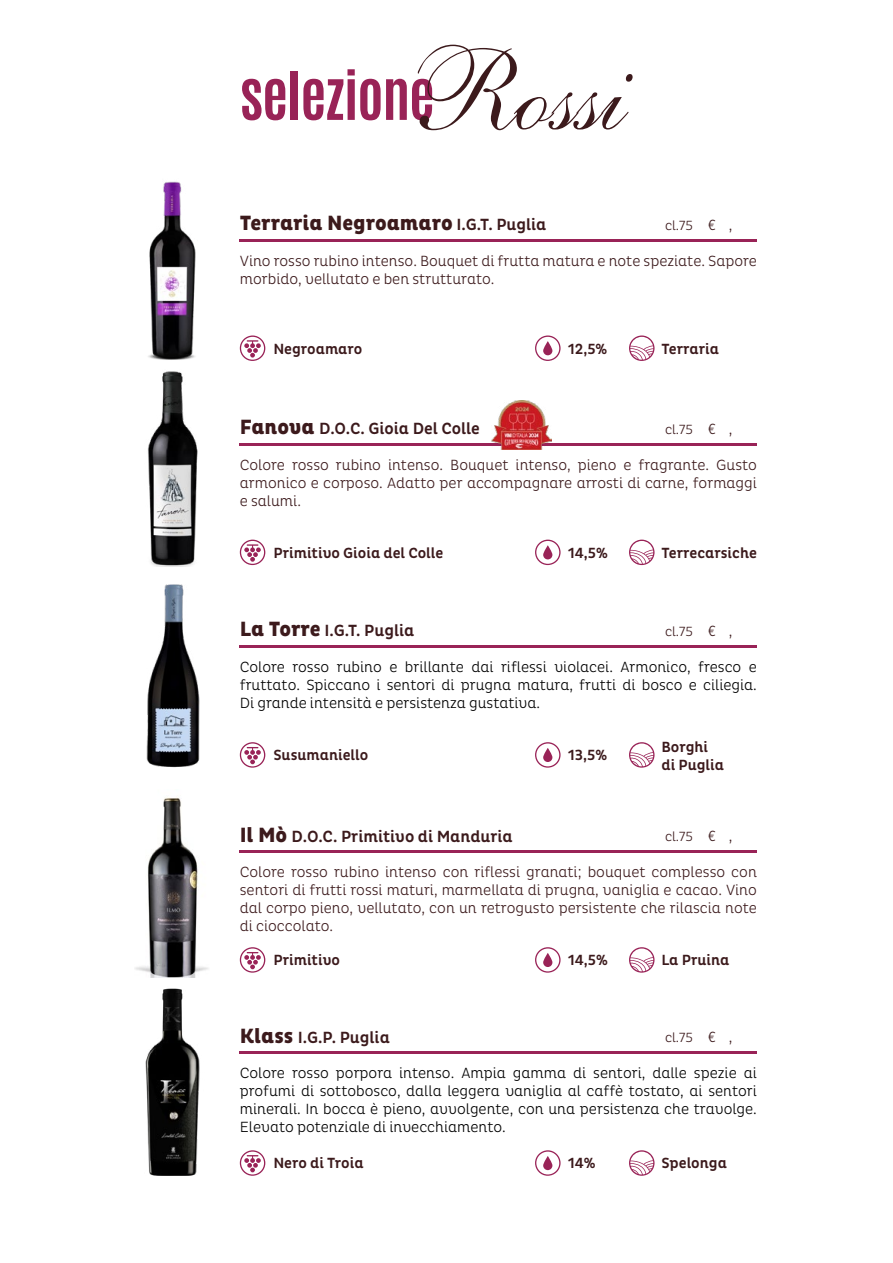
<style>
.page{position:relative;width:893px;height:1263px;background:#fff}
.page>*{position:absolute;margin:0;border:0;box-sizing:border-box;transform-origin:0 0}
.t1{font:700 55.5px "Antonio";letter-spacing:-.02em;color:#992357}
.t2{font:800 21px "Pluto Cond";color:#3c1a1c}
.t3{font:500 16.5px "Pluto Cond";color:#3c1a1c}
.t4{font:300 15px/18px "Pluto Cond";color:#3c1a1c;text-align:justify}
.t5{font:300 15px/18px "Pluto Cond";color:#000;text-align:justify}
.t6{font:500 15px/18px "Pluto Cond";color:#3c1a1c}
.t7{font:300 13.5px "Pluto Cond";color:#3c1a1c}
.s1{font-family:"Beatrice";font-weight:400;font-size:117px;color:#3c1a1c}
.s2{font-weight:500;font-size:16.5px}
.s3{font-size:15px}
.s4{font-weight:800;font-size:21px}
</style>
<div class="page">
<hr style="left:240px;top:443px;width:517px;height:2px;background:#992357">
<svg style="left:240px;top:539px;width:25px;height:26px"></svg>
<svg style="left:535px;top:539px;width:26px;height:26px"></svg>
<svg style="left:543px;top:545px;width:9px;height:14px"></svg>
<svg style="left:629px;top:539px;width:25px;height:26px"></svg>
<img style="left:147px;top:371px;width:51px;height:195px">
<img style="left:492px;top:400px;width:59px;height:49px">
<hr style="left:240px;top:239px;width:517px;height:2px;background:#992357">
<svg style="left:240px;top:335px;width:25px;height:26px"></svg>
<svg style="left:535px;top:335px;width:26px;height:26px"></svg>
<svg style="left:543px;top:341px;width:9px;height:14px"></svg>
<svg style="left:629px;top:335px;width:25px;height:26px"></svg>
<img style="left:148px;top:181px;width:48px;height:179px">
<svg style="left:240px;top:742px;width:25px;height:26px"></svg>
<svg style="left:535px;top:742px;width:26px;height:26px"></svg>
<svg style="left:543px;top:748px;width:9px;height:14px"></svg>
<svg style="left:629px;top:742px;width:25px;height:26px"></svg>
<img style="left:146px;top:584px;width:54px;height:184px">
<hr style="left:240px;top:645px;width:517px;height:2px;background:#992357">
<hr style="left:240px;top:851px;width:517px;height:2px;background:#992357">
<svg style="left:240px;top:947px;width:25px;height:26px"></svg>
<svg style="left:535px;top:947px;width:26px;height:26px"></svg>
<svg style="left:543px;top:953px;width:9px;height:14px"></svg>
<svg style="left:629px;top:947px;width:25px;height:26px"></svg>
<img style="left:135px;top:797px;width:74px;height:181px">
<hr style="left:240px;top:1052px;width:517px;height:2px;background:#992357">
<svg style="left:240px;top:1150px;width:25px;height:26px"></svg>
<svg style="left:535px;top:1150px;width:26px;height:26px"></svg>
<svg style="left:543px;top:1156px;width:9px;height:14px"></svg>
<svg style="left:629px;top:1150px;width:25px;height:26px"></svg>
<img style="left:145px;top:988px;width:55px;height:188px">
<h1 class="t1" style="left:240px;top:54px;width:368px">selezione<span class="s1">Rossi</span></h1>
<h2 class="t2" style="left:240px;top:211px;width:308px">Terraria Negroamaro <span class="s2">I.G.T. Puglia</span></h2>
<p class="t4" style="left:240px;top:252px;width:519px">Vino rosso rubino intenso. Bouquet di frutta matura e note speziate. Sapore morbido, vellutato e ben strutturato.</p>
<p class="t7" style="left:665px;top:217px;width:69px">cl.75 <span class="s3">€ ,</span></p>
<p class="t6" style="left:273px;top:340px;width:90px">Negroamaro</p>
<p class="t6" style="left:568px;top:340px;width:41px">12,5%</p>
<p class="t6" style="left:661px;top:340px;width:59px">Terraria</p>
<p class="t3" style="left:240px;top:419px;width:242px"><span class="s4">Fanova</span> D.O.C. Gioia Del Colle</p>
<p class="t4" style="left:240px;top:456px;width:519px">Colore rosso rubino intenso. Bouquet intenso, pieno e fragrante. Gusto armonico e corposo. Adatto per accompagnare arrosti di carne, formaggi e salumi.</p>
<p class="t7" style="left:665px;top:422px;width:69px">cl.75 <span class="s3">€ ,</span></p>
<p class="t6" style="left:273px;top:544px;width:171px">Primitivo Gioia del Colle</p>
<p class="t6" style="left:568px;top:544px;width:41px">14,5%</p>
<p class="t6" style="left:661px;top:544px;width:97px">Terrecarsiche</p>
<p class="t3" style="left:240px;top:621px;width:176px"><span class="s4">La Torre</span> I.G.T. Puglia</p>
<p class="t5" style="left:240px;top:658px;width:519px">Colore rosso rubino e brillante dai riflessi violacei. Armonico, fresco e fruttato. Spiccano i sentori di prugna matura, frutti di bosco e ciliegia.<br>Di grande intensità e persistenza gustativa.</p>
<p class="t7" style="left:665px;top:623px;width:69px">cl.75 <span class="s3">€ ,</span></p>
<p class="t6" style="left:273px;top:746px;width:96px">Susumaniello</p>
<p class="t6" style="left:568px;top:746px;width:41px">13,5%</p>
<p class="t6" style="left:661px;top:738px;width:64px">Borghi di Puglia</p>
<p class="t3" style="left:240px;top:827px;width:274px"><span class="s4">Il Mò</span> D.O.C. Primitivo di Manduria</p>
<p class="t4" style="left:240px;top:863px;width:519px">Colore rosso rubino intenso con riflessi granati; bouquet complesso con sentori di frutti rossi maturi, marmellata di prugna, vaniglia e cacao. Vino dal corpo pieno, vellutato, con un retrogusto persistente che rilascia note di cioccolato.</p>
<p class="t6" style="left:273px;top:951px;width:68px">Primitivo</p>
<p class="t6" style="left:568px;top:951px;width:41px">14,5%</p>
<p class="t6" style="left:661px;top:951px;width:69px">La Pruina</p>
<p class="t7" style="left:665px;top:829px;width:69px">cl.75 <span class="s3">€ ,</span></p>
<p class="t3" style="left:240px;top:1028px;width:151px"><span class="s4">Klass</span> I.G.P. Puglia</p>
<p class="t5" style="left:240px;top:1064px;width:519px">Colore rosso porpora intenso. Ampia gamma di sentori, dalle spezie ai profumi di sottobosco, dalla leggera vaniglia al caffè tostato, ai sentori minerali. In bocca è pieno, avvolgente, con una persistenza che travolge.<br>Elevato potenziale di invecchiamento.</p>
<p class="t6" style="left:273px;top:1154px;width:92px">Nero di Troia</p>
<p class="t6" style="left:568px;top:1154px;width:29px">14%</p>
<p class="t7" style="left:665px;top:1030px;width:69px">cl.75 <span class="s3">€ ,</span></p>
<p class="t6" style="left:661px;top:1154px;width:67px">Spelonga</p>
</div>
